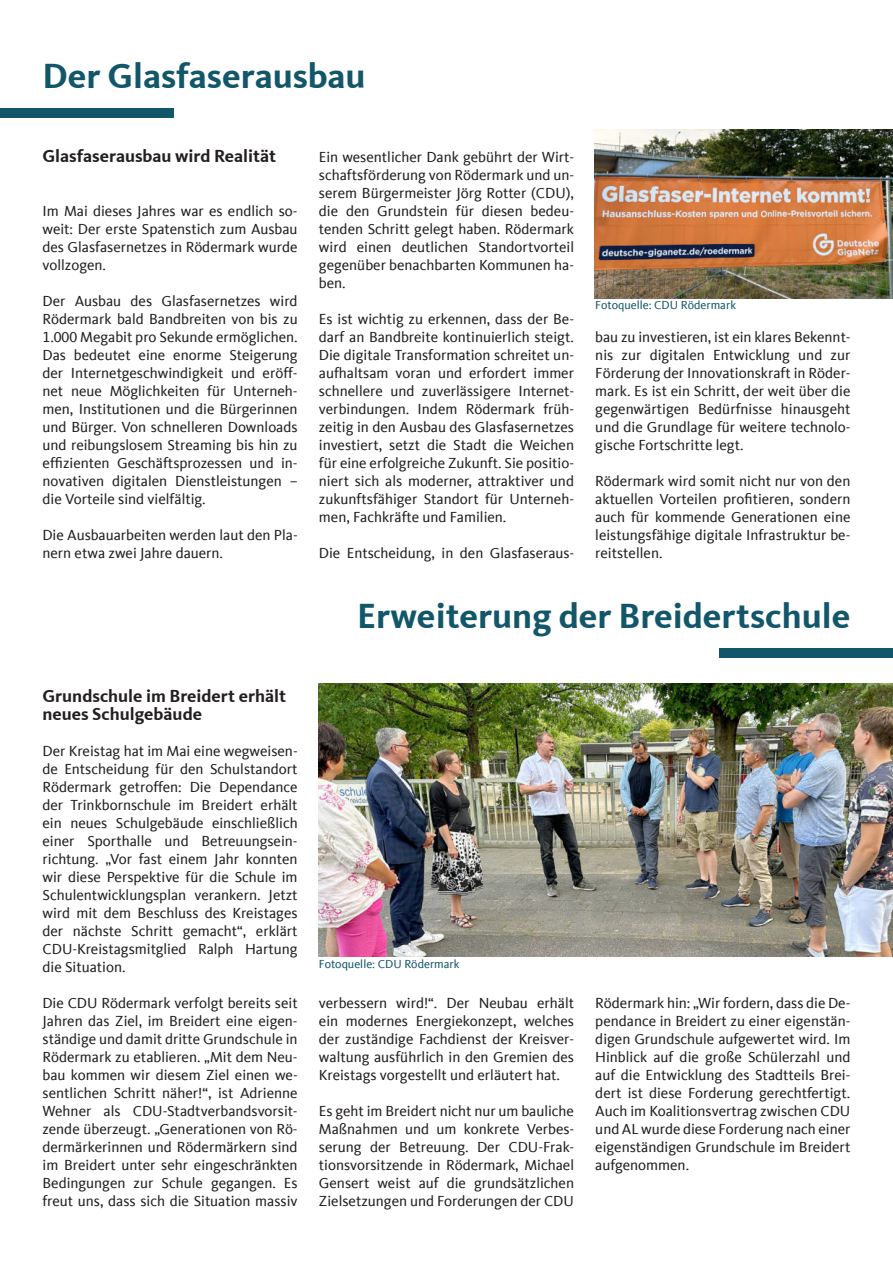
<style>
.page{position:relative;width:893px;height:1263px;background:#fff}
.page>*{position:absolute;margin:0;border:0;box-sizing:border-box;transform-origin:0 0}
.t1{font:700 36px "CDU Kievit Tab";color:#125669}
.t2{font:700 18px/18px "CDU Kievit Tab";color:#231f20}
.t3{font:15px/18px "CDU Kievit Tab";color:#231f20;text-align:justify}
.t4{font:12px "CDU Kievit Tab";color:#125669}
</style>
<div class="page">
<img style="left:319px;top:683px;width:574px;height:273px">
<div style="left:0;top:108px;width:173px;height:9px;background:#125669"></div>
<div style="left:719px;top:648px;width:174px;height:9px;background:#125669"></div>
<img style="left:595px;top:130px;width:298px;height:169px">
<h1 class="t1" style="left:43px;top:62px;width:325px">Der Glasfaserausbau</h1>
<p class="t2" style="left:43px;top:149px;width:235px">Glasfaserausbau wird Realität</p>
<p class="t3" style="left:43px;top:203px;width:257px">Im Mai dieses Jahres war es endlich so&shy;weit: Der erste Spatenstich zum Ausbau des Glasfasernetzes in Rödermark wurde vollzogen.</p>
<p class="t3" style="left:43px;top:293px;width:257px">Der Ausbau des Glasfasernetzes wird Rödermark bald Bandbreiten von bis zu 1.000 Megabit pro Sekunde ermöglichen.<br>Das bedeutet eine enorme Steigerung der Internetgeschwindigkeit und eröff&shy;net neue Möglichkeiten für Unterneh&shy;men, Institutionen und die Bürgerinnen und Bürger. Von schnelleren Downloads und reibungslosem Streaming bis hin zu ef昀椀zienten Geschäftsprozessen und in&shy;novativen digitalen Dienstleistungen – die Vorteile sind vielfältig.</p>
<p class="t3" style="left:43px;top:527px;width:257px">Die Ausbauarbeiten werden laut den Pla&shy;nern etwa zwei Jahre dauern.</p>
<p class="t3" style="left:319px;top:149px;width:257px">Ein wesentlicher Dank gebührt der Wirt&shy;schaftsförderung von Rödermark und un&shy;serem Bürgermeister Jörg Rotter (CDU), die den Grundstein für diesen bedeu&shy;tenden Schritt gelegt haben. Rödermark wird einen deutlichen Standortvorteil gegenüber benachbarten Kommunen ha&shy;ben.</p>
<p class="t3" style="left:319px;top:311px;width:257px">Es ist wichtig zu erkennen, dass der Be&shy;darf an Bandbreite kontinuierlich steigt.<br>Die digitale Transformation schreitet un&shy;aufhaltsam voran und erfordert immer schnellere und zuverlässigere Internet&shy;verbindungen. Indem Rödermark früh&shy;zeitig in den Ausbau des Glasfasernetzes investiert, setzt die Stadt die Weichen für eine erfolgreiche Zukunft. Sie positio&shy;niert sich als moderner, attraktiver und zukunftsfähiger Standort für Unterneh&shy;men, Fachkräfte und Familien.</p>
<p class="t3" style="left:319px;top:545px;width:257px">Die Entscheidung, in den Glasfaseraus-</p>
<p class="t4" style="left:595px;top:300px;width:142px">Fotoquelle: CDU Rödermark</p>
<p class="t3" style="left:595px;top:329px;width:257px">bau zu investieren, ist ein klares Bekennt&shy;nis zur digitalen Entwicklung und zur Förderung der Innovationskraft in Röder&shy;mark. Es ist ein Schritt, der weit über die gegenwärtigen Bedürfnisse hinausgeht und die Grundlage für weitere technolo&shy;gische Fortschritte legt.</p>
<p class="t3" style="left:595px;top:473px;width:257px">Rödermark wird somit nicht nur von den aktuellen Vorteilen pro昀椀tieren, sondern auch für kommende Generationen eine leistungsfähige digitale Infrastruktur be&shy;reitstellen.</p>
<h1 class="t1" style="left:357px;top:602px;width:495px">Erweiterung der Breidertschule</h1>
<p class="t2" style="left:43px;top:689px;width:245px">Grundschule im Breidert erhält neues Schulgebäude</p>
<p class="t3" style="left:43px;top:743px;width:257px">Der Kreistag hat im Mai eine wegweisen&shy;de Entscheidung für den Schulstandort Rödermark getroffen: Die Dependance der Trinkbornschule im Breidert erhält ein neues Schulgebäude einschließlich einer Sporthalle und Betreuungsein&shy;richtung. „Vor fast einem Jahr konnten wir diese Perspektive für die Schule im Schulentwicklungsplan verankern. Jetzt wird mit dem Beschluss des Kreistages der nächste Schritt gemacht“, erklärt CDU-Kreistagsmitglied Ralph Hartung die Situation.</p>
<p class="t3" style="left:43px;top:995px;width:257px">Die CDU Rödermark verfolgt bereits seit Jahren das Ziel, im Breidert eine eigen&shy;ständige und damit dritte Grundschule in Rödermark zu etablieren. „Mit dem Neu&shy;bau kommen wir diesem Ziel einen we&shy;sentlichen Schritt näher!“, ist Adrienne Wehner als CDU-Stadtverbandsvorsit&shy;zende überzeugt. „Generationen von Rö&shy;dermärkerinnen und Rödermärkern sind im Breidert unter sehr eingeschränkten Bedingungen zur Schule gegangen. Es freut uns, dass sich die Situation massiv</p>
<p class="t3" style="left:319px;top:995px;width:257px">verbessern wird!“. Der Neubau erhält ein modernes Energiekonzept, welches der zuständige Fachdienst der Kreisver&shy;waltung ausführlich in den Gremien des Kreistags vorgestellt und erläutert hat.</p>
<p class="t4" style="left:319px;top:959px;width:142px">Fotoquelle: CDU Rödermark</p>
<p class="t3" style="left:319px;top:1103px;width:257px">Es geht im Breidert nicht nur um bauliche Maßnahmen und um konkrete Verbes&shy;serung der Betreuung. Der CDU-Frak&shy;tionsvorsitzende in Rödermark, Michael Gensert weist auf die grundsätzlichen Zielsetzungen und Forderungen der CDU</p>
<p class="t3" style="left:595px;top:995px;width:257px">Rödermark hin: „Wir fordern, dass die De&shy;pendance in Breidert zu einer eigenstän&shy;digen Grundschule aufgewertet wird. Im Hinblick auf die große Schülerzahl und auf die Entwicklung des Stadtteils Brei&shy;dert ist diese Forderung gerechtfertigt.<br>Auch im Koalitionsvertrag zwischen CDU und AL wurde diese Forderung nach einer eigenständigen Grundschule im Breidert aufgenommen.</p>
</div>
